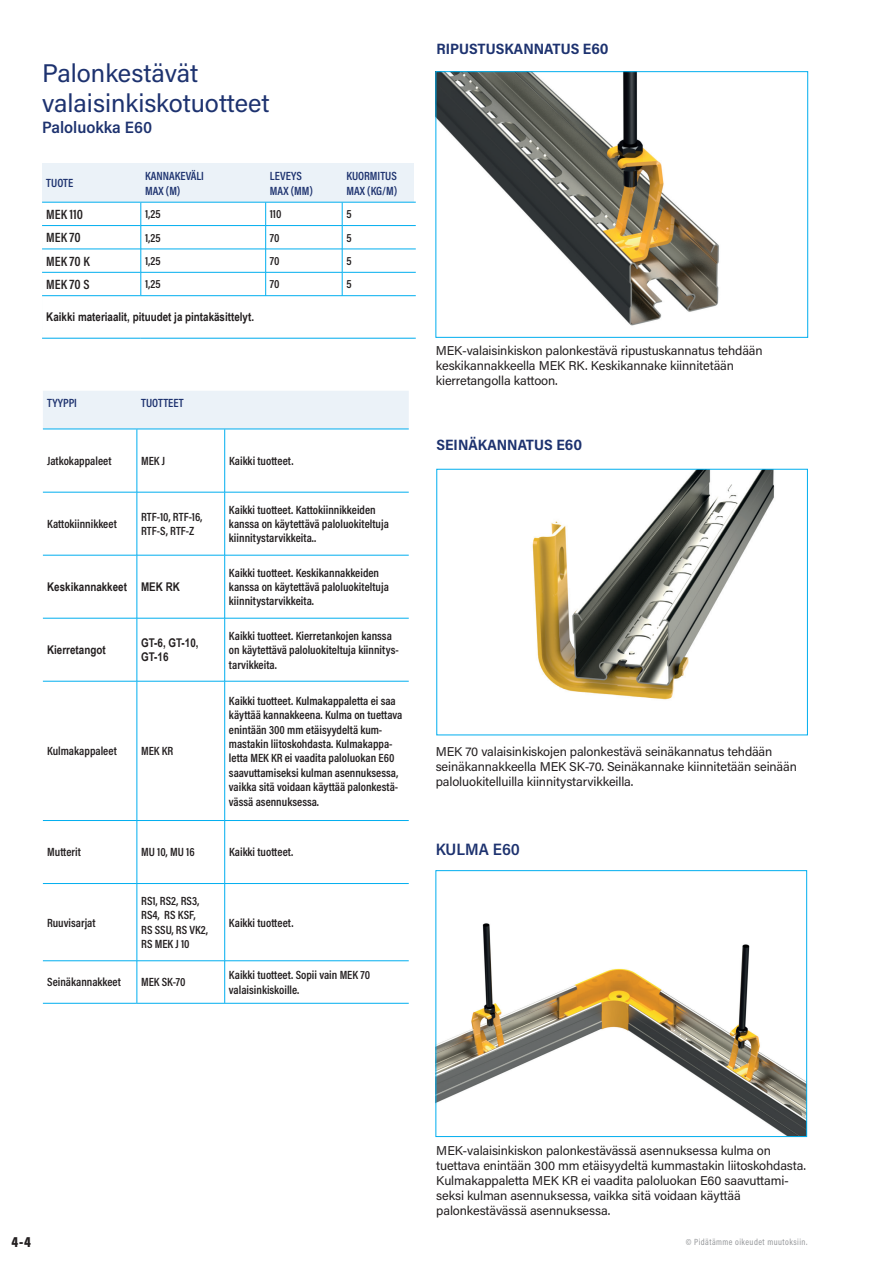
<style>
.page{position:relative;width:893px;height:1263px;background:#fff}
.page>*{position:absolute;margin:0;border:0;box-sizing:border-box;transform-origin:0 0}
.t1{font:25.5px/30.6px "Acumin Pro";color:#1d326f}
.t2{font:600 16.5px "Acumin Pro Semi Cond";color:#1d326f}
.t3{font:700 15px "Acumin Pro Semi Cond";color:#1d326f}
.t4{font:900 15px "Acumin Pro Cond";color:#231f20}
.t5{font:600 13.5px "Acumin Pro Cond";color:#231f20}
.t6{font:12.75px/15px "Acumin Pro";letter-spacing:-.01em;color:#231f20}
.t7{font:600 12px/14.4px "Acumin Pro Cond";color:#231f20}
.t8{font:700 12px/14.4px "Arial Narrow";color:#231f20}
.t9{font:600 12px/14.4px "Acumin Pro Cond";color:#1d326f}
.t10{font:9px "Acumin Pro Cond";letter-spacing:.05em;color:#939598}
</style>
<div class="page">
<div style="left:42px;top:164px;width:372px;height:175px;background:#ebf2f8"></div>
<div style="left:42px;top:203px;width:374px;height:135px;background:#fff"></div>
<hr style="left:42px;top:225px;width:99px;height:1px;background:#00aeef">
<hr style="left:141px;top:225px;width:124px;height:1px;background:#00aeef">
<hr style="left:266px;top:225px;width:76px;height:1px;background:#00aeef">
<hr style="left:342px;top:225px;width:74px;height:1px;background:#00aeef">
<hr style="left:42px;top:249px;width:99px;height:1px;background:#00aeef">
<hr style="left:141px;top:249px;width:124px;height:1px;background:#00aeef">
<hr style="left:266px;top:249px;width:76px;height:1px;background:#00aeef">
<hr style="left:342px;top:249px;width:74px;height:1px;background:#00aeef">
<hr style="left:42px;top:272px;width:99px;height:1px;background:#00aeef">
<hr style="left:141px;top:272px;width:124px;height:1px;background:#00aeef">
<hr style="left:266px;top:272px;width:76px;height:1px;background:#00aeef">
<hr style="left:342px;top:272px;width:74px;height:1px;background:#00aeef">
<hr style="left:42px;top:295px;width:99px;height:1px;background:#00aeef">
<hr style="left:141px;top:295px;width:275px;height:1px;background:#00aeef">
<hr style="left:42px;top:202px;width:99px;height:1px;background:#00aeef">
<hr style="left:141px;top:202px;width:275px;height:1px;background:#00aeef">
<hr style="left:42px;top:338px;width:99px;height:1px;background:#00aeef">
<hr style="left:141px;top:338px;width:275px;height:1px;background:#00aeef">
<svg style="left:141px;top:203px;width:1px;height:93px"></svg>
<svg style="left:265px;top:203px;width:1px;height:93px"></svg>
<svg style="left:342px;top:203px;width:1px;height:93px"></svg>
<div style="left:43px;top:391px;width:366px;height:38px;background:#ebf2f8"></div>
<hr style="left:43px;top:429px;width:94px;height:1px;background:#00aeef">
<hr style="left:137px;top:429px;width:272px;height:1px;background:#00aeef">
<hr style="left:137px;top:429px;width:1px;height:63px;background:#00aeef">
<hr style="left:224px;top:429px;width:1px;height:63px;background:#00aeef">
<hr style="left:43px;top:492px;width:94px;height:1px;background:#00aeef">
<hr style="left:137px;top:492px;width:88px;height:1px;background:#00aeef">
<hr style="left:137px;top:492px;width:1px;height:63px;background:#00aeef">
<hr style="left:225px;top:492px;width:184px;height:1px;background:#00aeef">
<hr style="left:224px;top:492px;width:1px;height:63px;background:#00aeef">
<hr style="left:43px;top:555px;width:94px;height:1px;background:#00aeef">
<hr style="left:137px;top:555px;width:88px;height:1px;background:#00aeef">
<hr style="left:137px;top:555px;width:1px;height:63px;background:#00aeef">
<hr style="left:225px;top:555px;width:184px;height:1px;background:#00aeef">
<hr style="left:224px;top:555px;width:1px;height:63px;background:#00aeef">
<hr style="left:43px;top:618px;width:94px;height:1px;background:#00aeef">
<hr style="left:137px;top:618px;width:88px;height:1px;background:#00aeef">
<hr style="left:137px;top:618px;width:1px;height:63px;background:#00aeef">
<hr style="left:225px;top:618px;width:184px;height:1px;background:#00aeef">
<hr style="left:224px;top:618px;width:1px;height:63px;background:#00aeef">
<hr style="left:43px;top:681px;width:94px;height:1px;background:#00aeef">
<hr style="left:137px;top:681px;width:88px;height:1px;background:#00aeef">
<hr style="left:137px;top:681px;width:1px;height:139px;background:#00aeef">
<hr style="left:225px;top:681px;width:184px;height:1px;background:#00aeef">
<hr style="left:224px;top:681px;width:1px;height:139px;background:#00aeef">
<hr style="left:43px;top:820px;width:94px;height:1px;background:#00aeef">
<hr style="left:137px;top:820px;width:88px;height:1px;background:#00aeef">
<hr style="left:137px;top:821px;width:1px;height:62px;background:#00aeef">
<hr style="left:225px;top:820px;width:184px;height:1px;background:#00aeef">
<hr style="left:224px;top:821px;width:1px;height:62px;background:#00aeef">
<hr style="left:43px;top:883px;width:94px;height:1px;background:#00aeef">
<hr style="left:137px;top:883px;width:88px;height:1px;background:#00aeef">
<hr style="left:137px;top:884px;width:1px;height:77px;background:#00aeef">
<hr style="left:225px;top:883px;width:184px;height:1px;background:#00aeef">
<hr style="left:224px;top:884px;width:1px;height:77px;background:#00aeef">
<hr style="left:43px;top:961px;width:94px;height:1px;background:#00aeef">
<hr style="left:137px;top:961px;width:88px;height:1px;background:#00aeef">
<hr style="left:137px;top:961px;width:1px;height:42px;background:#00aeef">
<hr style="left:225px;top:961px;width:184px;height:1px;background:#00aeef">
<hr style="left:224px;top:961px;width:1px;height:42px;background:#00aeef">
<hr style="left:43px;top:1003px;width:94px;height:1px;background:#00aeef">
<hr style="left:137px;top:1003px;width:272px;height:1px;background:#00aeef">
<img style="left:438px;top:923px;width:367px;height:212px">
<div style="left:436px;top:870px;width:371px;height:267px;border:1px solid #00aeef"></div>
<img style="left:438px;top:74px;width:281px;height:252px">
<div style="left:436px;top:72px;width:372px;height:266px;border:1px solid #00aeef"></div>
<img style="left:532px;top:471px;width:243px;height:229px">
<h1 class="t1" style="left:42px;top:59px;width:229px">Palonkestävät valaisinkiskotuotteet</h1>
<h2 class="t2" style="left:42px;top:118px;width:112px">Paloluokka E60</h2>
<p class="t9" style="left:46px;top:176px;width:29px">TUOTE</p>
<p class="t9" style="left:145px;top:169px;width:60px">KANNAKEVÄLI<br>MAX (M)</p>
<p class="t9" style="left:270px;top:169px;width:45px">LEVEYS<br>MAX (MM)</p>
<p class="t9" style="left:346px;top:169px;width:52px">KUORMITUS<br>MAX (KG/M)</p>
<p class="t5" style="left:46px;top:206px;width:38px">MEK 110</p>
<p class="t7" style="left:145px;top:207px;width:17px">1,25</p>
<p class="t7" style="left:270px;top:207px;width:13px">110</p>
<p class="t7" style="left:346px;top:207px;width:7px">5</p>
<p class="t5" style="left:46px;top:230px;width:36px">MEK 70</p>
<p class="t7" style="left:145px;top:230px;width:17px">1,25</p>
<p class="t7" style="left:270px;top:230px;width:11px">70</p>
<p class="t7" style="left:346px;top:230px;width:7px">5</p>
<p class="t5" style="left:46px;top:253px;width:45px">MEK 70 K</p>
<p class="t7" style="left:145px;top:254px;width:17px">1,25</p>
<p class="t7" style="left:270px;top:254px;width:11px">70</p>
<p class="t7" style="left:346px;top:254px;width:7px">5</p>
<p class="t5" style="left:46px;top:276px;width:45px">MEK 70 S</p>
<p class="t7" style="left:145px;top:277px;width:17px">1,25</p>
<p class="t7" style="left:270px;top:277px;width:11px">70</p>
<p class="t7" style="left:346px;top:277px;width:7px">5</p>
<p class="t8" style="left:46px;top:310px;width:209px">Kaikki materiaalit, pituudet ja pintakäsittelyt.</p>
<p class="t9" style="left:47px;top:396px;width:31px">TYYPPI</p>
<p class="t9" style="left:141px;top:396px;width:44px">TUOTTEET</p>
<p class="t7" style="left:47px;top:454px;width:66px">Jatkokappaleet</p>
<p class="t7" style="left:141px;top:454px;width:26px">MEK J</p>
<p class="t7" style="left:229px;top:454px;width:66px">Kaikki tuotteet.</p>
<p class="t7" style="left:47px;top:517px;width:71px">Kattokiinnikkeet</p>
<p class="t7" style="left:141px;top:510px;width:63px">RTF-10, RTF-16,<br>RTF-S, RTF-Z</p>
<p class="t7" style="left:229px;top:502px;width:161px">Kaikki tuotteet. Kattokiinnikkeiden kanssa on käytettävä paloluokiteltuja kiinnitystarvikkeita..</p>
<p class="t8" style="left:47px;top:580px;width:134px">Keskikannakkeet MEK RK</p>
<p class="t7" style="left:229px;top:565px;width:161px">Kaikki tuotteet. Keskikannakkeiden kanssa on käytettävä paloluokiteltuja kiinnitystarvikkeita.</p>
<p class="t8" style="left:47px;top:643px;width:60px">Kierretangot</p>
<p class="t8" style="left:141px;top:635px;width:59px">GT-6, GT-10,<br>GT-16</p>
<p class="t7" style="left:229px;top:628px;width:171px">Kaikki tuotteet. Kierretankojen kanssa on käytettävä paloluokiteltuja kiinnitys&shy;tarvikkeita.</p>
<p class="t7" style="left:47px;top:744px;width:71px">Kulmakappaleet</p>
<p class="t7" style="left:141px;top:744px;width:34px">MEK KR</p>
<p class="t7" style="left:229px;top:694px;width:175px">Kaikki tuotteet. Kulmakappaletta ei saa käyttää kannakkeena. Kulma on tuettava enintään 300 mm etäisyydeltä kum&shy;mastakin liitoskohdasta. Kulmakappa&shy;letta MEK KR ei vaadita paloluokan E60 saavuttamiseksi kulman asennuksessa, vaikka sitä voidaan käyttää palonkestä&shy;vässä asennuksessa.</p>
<p class="t7" style="left:47px;top:845px;width:35px">Mutterit</p>
<p class="t7" style="left:141px;top:845px;width:55px">MU 10, MU 16</p>
<p class="t7" style="left:229px;top:845px;width:66px">Kaikki tuotteet.</p>
<p class="t7" style="left:47px;top:915px;width:50px">Ruuvisarjat</p>
<p class="t7" style="left:141px;top:894px;width:68px">RS1, RS2, RS3,<br>RS4, RS KSF,<br>RS SSU, RS VK2,<br>RS MEK J 10</p>
<p class="t7" style="left:229px;top:915px;width:66px">Kaikki tuotteet.</p>
<p class="t7" style="left:47px;top:975px;width:75px">Seinäkannakkeet</p>
<p class="t7" style="left:141px;top:975px;width:46px">MEK SK-70</p>
<p class="t7" style="left:229px;top:968px;width:143px">Kaikki tuotteet. Sopii vain MEK 70 valaisinkiskoille.</p>
<p class="t3" style="left:436px;top:40px;width:174px">RIPUSTUSKANNATUS E60</p>
<p class="t6" style="left:436px;top:344px;width:328px">MEK-valaisinkiskon palonkestävä ripustuskannatus tehdään keski kannakkeella MEK RK. Keskikannake kiinnitetään kierretangolla kattoon.</p>
<p class="t3" style="left:436px;top:436px;width:147px">SEINÄKANNATUS E60</p>
<p class="t6" style="left:436px;top:744px;width:363px">MEK 70 valaisinkiskojen palonkestävä seinäkannatus tehdään seinäkannakkeella MEK SK-70. Seinäkannake kiinnitetään seinään paloluokitelluilla kiinnitystarvikkeilla.</p>
<h2 class="t2" style="left:436px;top:840px;width:86px">KULMA E60</h2>
<p class="t6" style="left:436px;top:1143px;width:371px">MEK-valaisinkiskon palonkestävässä asennuksessa kulma on tuettava enintään 300 mm etäisyydeltä kummastakin liitoskohdasta.<br>Kulmakappaletta MEK KR ei vaadita paloluokan E60 saavuttami&shy;seksi kulman asennuksessa, vaikka sitä voidaan käyttää palonkestävässä asennuksessa.</p>
<p class="t4" style="left:11px;top:1233px;width:21px">4-4</p>
<p class="t10" style="left:686px;top:1238px;width:123px">© Pidätämme oikeudet muutoksiin.</p>
</div>
